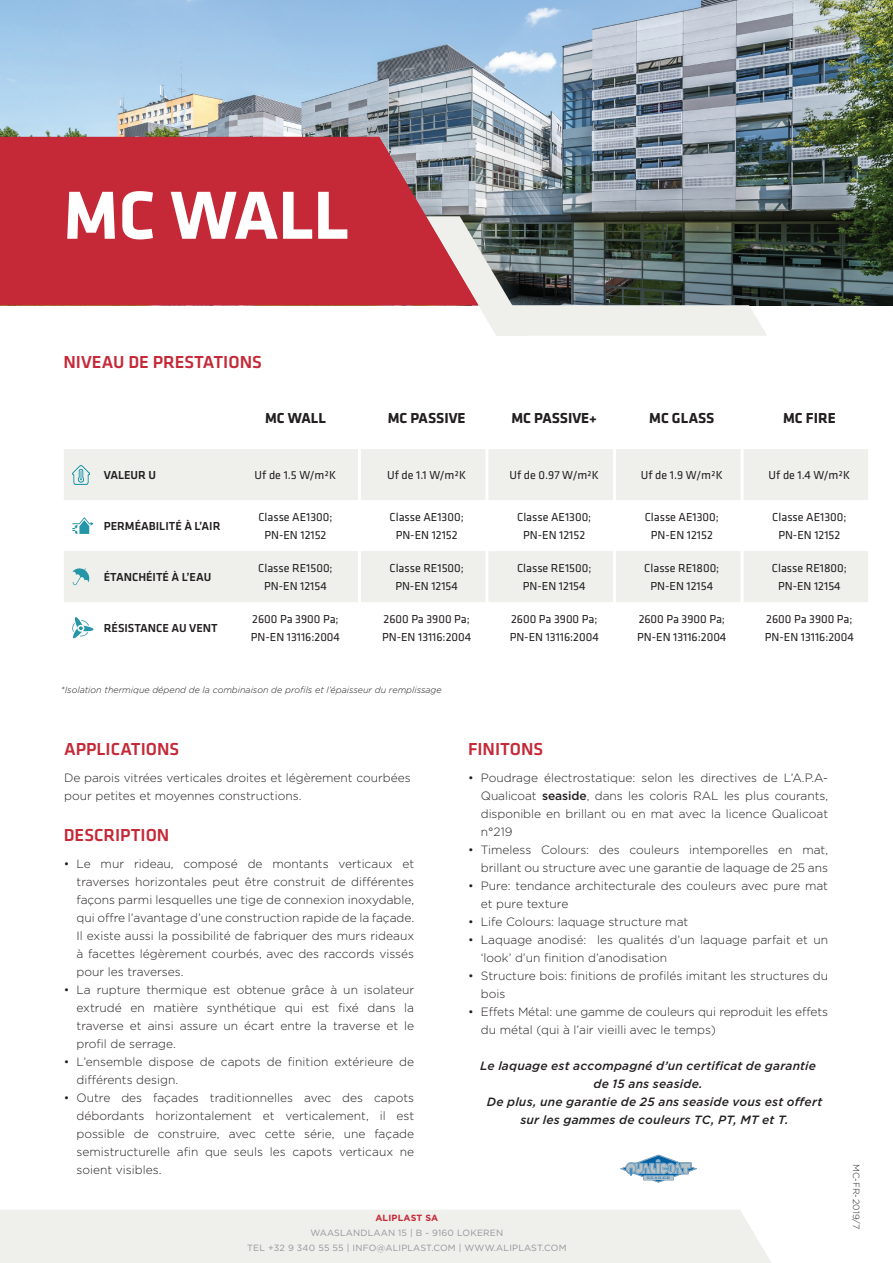
<style>
.page{position:relative;width:893px;height:1263px;background:#fff}
.page>*{position:absolute;margin:0;border:0;box-sizing:border-box;transform-origin:0 0}
.t1{font:700 70.5px "Klavika";color:#fff}
.t2{font:500 18px "Klavika";color:#c52937}
.t3{font:700 15px "Klavika";color:#231f20}
.txt{font:300 12px/18px "Gotham";color:#231f20}
.t4{font:12px/18px "Klavika";color:#231f20;text-align:center}
.txt-2{font:italic 500 12px/18px "Gotham";letter-spacing:.02em;color:#231f20;text-align:center}
.t5{font:500 12px "Klavika";color:#231f20}
.t6{font:9px "Gotham";letter-spacing:.02em;color:#939598}
.titel{font:italic 300 9px "Gotham";color:#231f20}
.t7{font:700 9px "Gotham";letter-spacing:.02em;color:#c52937}
.txt-3{font:300 9px "Gotham";color:#231f20}
.s1{font-weight:500}
</style>
<div class="page">
<img style="left:0;top:0;width:893px;height:305px">
<svg style="left:426px;top:216px;width:341px;height:120px;background:#7d8582"></svg>
<img style="left:620px;top:1154px;width:77px;height:29px">
<svg style="left:0;top:137px;width:478px;height:168px;background:#c23643"></svg>
<div style="left:0;top:1210px;width:772px;height:53px;background:#eff0ec"></div>
<div style="left:64px;top:449px;width:804px;height:51px;background:#eff0ec"></div>
<hr style="left:358px;top:449px;width:3px;height:51px;background:#fff">
<hr style="left:485px;top:449px;width:3px;height:51px;background:#fff">
<hr style="left:613px;top:449px;width:3px;height:51px;background:#fff">
<hr style="left:741px;top:449px;width:3px;height:51px;background:#fff">
<img style="left:72px;top:465px;width:17px;height:19px">
<svg style="left:72px;top:517px;width:22px;height:17px"></svg>
<div style="left:64px;top:551px;width:804px;height:51px;background:#eff0ec"></div>
<svg style="left:72px;top:617px;width:22px;height:21px"></svg>
<p class="t1" style="left:63px;top:177px;width:287px">MC WALL</p>
<p class="t1" style="left:94px;top:177px;width:287px">MC WA L</p>
<p class="t2" style="left:63px;top:352px;width:200px">NIVEAU DE PRESTATIONS</p>
<p class="t3" style="left:265px;top:410px;width:62px">MC WALL</p>
<p class="t3" style="left:388px;top:410px;width:79px">MC PASSIVE</p>
<p class="t3" style="left:511px;top:410px;width:87px">MC PASSIVE+</p>
<p class="t3" style="left:649px;top:410px;width:67px">MC GLASS</p>
<p class="t3" style="left:783px;top:410px;width:54px">MC FIRE</p>
<p class="t5" style="left:104px;top:469px;width:54px">VALEUR U</p>
<p class="t4" style="left:255px;top:466px;width:83px">Uf de 1.5 W/m²K</p>
<p class="t4" style="left:387px;top:466px;width:81px">Uf de 1.1 W/m²K</p>
<p class="t4" style="left:509px;top:466px;width:91px">Uf de 0.97 W/m²K</p>
<p class="t4" style="left:641px;top:466px;width:83px">Uf de 1.9 W/m²K</p>
<p class="t4" style="left:769px;top:466px;width:83px">Uf de 1.4 W/m²K</p>
<p class="t5" style="left:104px;top:520px;width:118px">PERMÉABILITÉ À L’AIR</p>
<p class="t4" style="left:258px;top:508px;width:76px">Classe AE1300;<br>PN-EN 12152</p>
<p class="t4" style="left:390px;top:508px;width:76px">Classe AE1300;<br>PN-EN 12152</p>
<p class="t4" style="left:517px;top:508px;width:76px">Classe AE1300;<br>PN-EN 12152</p>
<p class="t4" style="left:645px;top:508px;width:76px">Classe AE1300;<br>PN-EN 12152</p>
<p class="t4" style="left:772px;top:508px;width:76px">Classe AE1300;<br>PN-EN 12152</p>
<p class="t5" style="left:104px;top:571px;width:109px">ÉTANCHÉITÉ À L’EAU</p>
<p class="t4" style="left:258px;top:559px;width:76px">Classe RE1500;<br>PN-EN 12154</p>
<p class="t4" style="left:389px;top:559px;width:76px">Classe RE1500;<br>PN-EN 12154</p>
<p class="t4" style="left:517px;top:559px;width:76px">Classe RE1500;<br>PN-EN 12154</p>
<p class="t4" style="left:644px;top:559px;width:77px">Classe RE1800;<br>PN-EN 12154</p>
<p class="t4" style="left:772px;top:559px;width:77px">Classe RE1800;<br>PN-EN 12154</p>
<p class="t5" style="left:104px;top:622px;width:116px">RÉSISTANCE AU VENT</p>
<p class="t4" style="left:251px;top:610px;width:91px;text-align:left">2600 Pa 3900 Pa;<br>PN-EN 13116:2004</p>
<p class="t4" style="left:382px;top:610px;width:91px;text-align:left">2600 Pa 3900 Pa;<br>PN-EN 13116:2004</p>
<p class="t4" style="left:510px;top:610px;width:91px;text-align:left">2600 Pa 3900 Pa;<br>PN-EN 13116:2004</p>
<p class="t4" style="left:637px;top:610px;width:91px;text-align:left">2600 Pa 3900 Pa;<br>PN-EN 13116:2004</p>
<p class="t4" style="left:765px;top:610px;width:91px;text-align:left">2600 Pa 3900 Pa;<br>PN-EN 13116:2004</p>
<p class="titel" style="left:61px;top:684px;width:382px">*Isolation thermique dépend de la combinaison de profils et l’épaisseur du remplissage</p>
<p class="t2" style="left:64px;top:739px;width:117px">APPLICATIONS</p>
<p class="txt" style="left:64px;top:768px;width:348px">De parois vitrées verticales droites et légèrement courbées pour petites et moyennes constructions.</p>
<p class="t2" style="left:64px;top:825px;width:107px">DESCRIPTION</p>
<p class="txt" style="left:77px;top:854px;width:339px;text-align:justify;text-indent:-13px">• Le mur rideau, composé de montants verticaux et traverses horizontales peut être construit de différentes façons parmi lesquelles une tige de connexion inoxydable, qui offre l’avantage d’une construction rapide de la façade.<br>Il existe aussi la possibilité de fabriquer des murs rideaux à facettes légèrement courbés, avec des raccords vissés pour les traverses.</p>
<p class="txt" style="left:77px;top:980px;width:339px;text-align:justify;text-indent:-13px">• La rupture thermique est obtenue grâce à un isolateur extrudé en matière synthétique qui est fixé dans la traverse et ainsi assure un écart entre la traverse et le profil de serrage.</p>
<p class="txt" style="left:77px;top:1052px;width:339px;text-indent:-13px">• L’ensemble dispose de capots de finition extérieure de différents design.</p>
<p class="txt" style="left:77px;top:1088px;width:339px;text-align:justify;text-indent:-13px">• Outre des façades traditionnelles avec des capots débordants horizontalement et verticalement, il est possible de construire, avec cette série, une façade semistructurelle afin que seuls les capots verticaux ne soient visibles.</p>
<p class="t2" style="left:468px;top:739px;width:77px">FINITONS</p>
<p class="txt" style="left:481px;top:768px;width:349px;text-align:justify;text-indent:-13px">• Poudrage électrostatique: selon les directives de L’A.P.A-Qualicoat <span class="s1">seaside</span>, dans les coloris RAL les plus courants, disponible en brillant ou en mat avec la licence Qualicoat n°219</p>
<p class="txt" style="left:468px;top:840px;width:362px;text-align:right">• Timeless Colours: des couleurs intemporelles en mat, brillant ou structure avec une garantie de laquage de 25 ans</p>
<p class="txt" style="left:481px;top:876px;width:349px;text-indent:-13px">• Pure: tendance architecturale des couleurs avec pure mat et pure texture</p>
<p class="txt" style="left:468px;top:912px;width:222px">• Life Colours: laquage structure mat</p>
<p class="txt" style="left:481px;top:930px;width:349px;text-indent:-13px">• Laquage anodisé: les qualités d’un laquage parfait et un ‘look’ d’un finition d’anodisation</p>
<p class="txt" style="left:481px;top:966px;width:349px;text-indent:-13px">• Structure bois: finitions de profilés imitant les structures du bois</p>
<p class="txt" style="left:481px;top:1002px;width:349px;text-indent:-13px">• Effets Métal: une gamme de couleurs qui reproduit les effets du métal (qui à l’air vieilli avec le temps)</p>
<p class="txt-2" style="left:480px;top:1056px;width:337px">Le laquage est accompagné d’un certificat de garantie</p>
<p class="txt-2" style="left:593px;top:1074px;width:111px">de 15 ans seaside.</p>
<p class="txt-2" style="left:487px;top:1092px;width:337px">De plus, une garantie de 25 ans seaside vous est offert sur les gammes de couleurs TC, PT, MT et T.</p>
<p class="t7" style="left:375px;top:1211px;width:64px">ALIPLAST SA</p>
<p class="t7" style="left:375px;top:1216px;width:66px">ALIPLAST NV</p>
<p class="t6" style="left:310px;top:1231px;width:194px">WAASLANDLAAN 15 | B - 9160 LOKEREN</p>
<p class="t6" style="left:247px;top:1246px;width:321px">TEL +32 9 340 55 55 | INFO@ALIPLAST.COM | WWW.ALIPLAST.COM</p>
<p class="txt-3" style="left:862px;top:1164px;width:67px;rotate:90deg">MC-FR- 2019/7</p>
</div>
